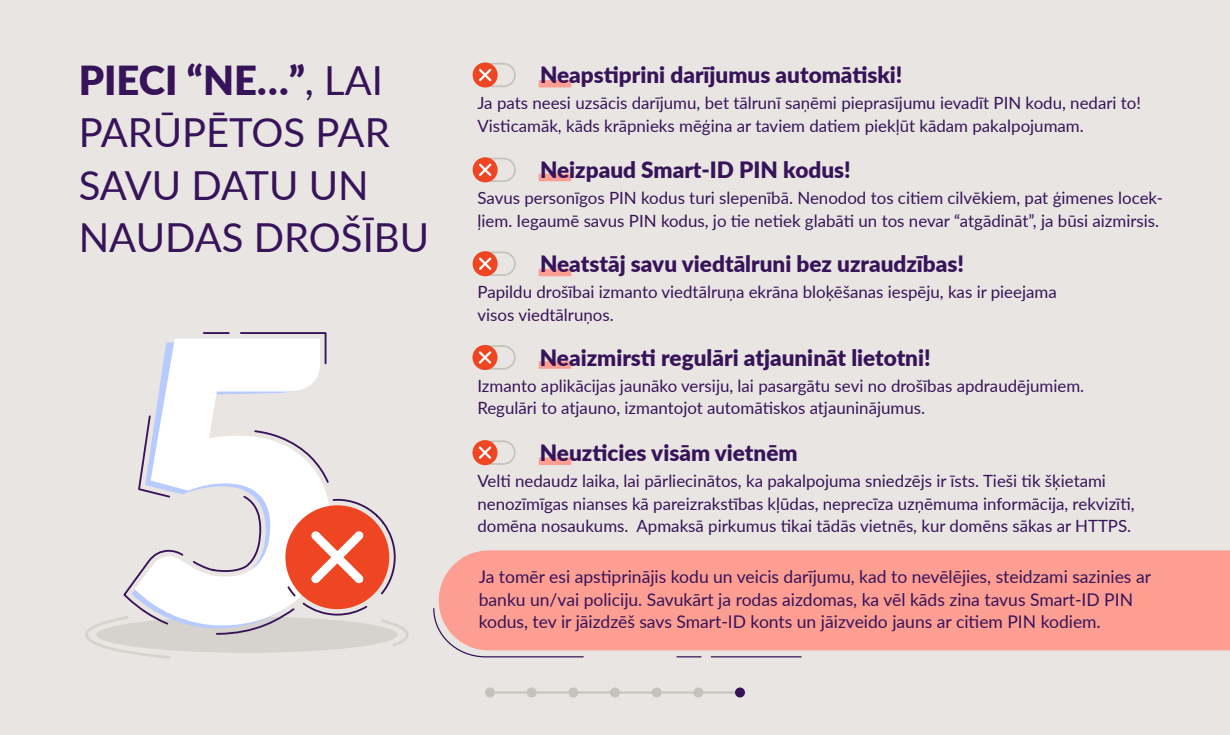
<style>
.page{position:relative;width:1230px;height:735px;background:#e9e5e2}
.page>*{position:absolute;margin:0;border:0;box-sizing:border-box;transform-origin:0 0}
.t1{font:40px/52.5px "Lato";color:#371459}
.t2{font:900 22.5px "Lato";color:#371459}
.t3{font:17.5px/22.5px "Lato";color:#371459}
.t4{font:16.88px/22.5px "Lato";color:#371459}
.s1{font-weight:900}
</style>
<div class="page">
<div style="left:439px;top:550px;width:791px;height:100px;background:#fc9e92"></div>
<svg style="left:433px;top:608px;width:151px;height:49px"></svg>
<svg style="left:676px;top:656px;width:26px;height:1px"></svg>
<hr style="left:711px;top:656px;width:91px;height:1px;background:#371459">
<div style="left:96px;top:617px;width:302px;height:36px;background:#d6d3ce;border-radius:50%"></div>
<svg style="left:85px;top:617px;width:88px;height:42px"></svg>
<svg style="left:379px;top:624px;width:30px;height:22px"></svg>
<div style="left:539px;top:458px;width:32px;height:7px;background:#fc9e92"></div>
<div style="left:539px;top:361px;width:32px;height:8px;background:#fc9e92"></div>
<div style="left:539px;top:269px;width:32px;height:7px;background:#fc9e92"></div>
<div style="left:539px;top:174px;width:32px;height:7px;background:#fc9e92"></div>
<div style="left:539px;top:80px;width:32px;height:8px;background:#fc9e92"></div>
<div style="left:473px;top:63px;width:43px;height:24px;background:#e9e5e2;border:2px solid #c4c2ba;border-radius:11px"></div>
<div style="left:474px;top:64px;width:23px;height:22px;background:#ee4523;border-radius:50%"></div>
<div style="left:473px;top:62px;width:25px;height:25px;border:2px solid #ee4523;border-radius:50%"></div>
<svg style="left:477px;top:67px;width:16px;height:16px"></svg>
<div style="left:473px;top:158px;width:43px;height:24px;background:#e9e5e2;border:2px solid #c4c2ba;border-radius:11px"></div>
<div style="left:474px;top:158px;width:23px;height:23px;background:#ee4523;border-radius:50%"></div>
<div style="left:473px;top:157px;width:25px;height:25px;border:2px solid #ee4523;border-radius:50%"></div>
<svg style="left:477px;top:162px;width:16px;height:16px"></svg>
<div style="left:473px;top:252px;width:43px;height:24px;background:#e9e5e2;border:2px solid #c4c2ba;border-radius:11px"></div>
<div style="left:474px;top:252px;width:23px;height:23px;background:#ee4523;border-radius:50%"></div>
<div style="left:473px;top:251px;width:25px;height:25px;border:2px solid #ee4523;border-radius:50%"></div>
<svg style="left:477px;top:255px;width:16px;height:17px"></svg>
<svg style="left:473px;top:345px;width:43px;height:25px"></svg>
<div style="left:474px;top:346px;width:22px;height:23px;background:#ee4523;border-radius:50%"></div>
<div style="left:472px;top:345px;width:25px;height:25px;border:2px solid #ee4523;border-radius:50%"></div>
<svg style="left:477px;top:349px;width:16px;height:17px"></svg>
<svg style="left:473px;top:440px;width:43px;height:25px"></svg>
<div style="left:474px;top:441px;width:22px;height:23px;background:#ee4523;border-radius:50%"></div>
<div style="left:472px;top:440px;width:25px;height:25px;border:2px solid #ee4523;border-radius:50%"></div>
<svg style="left:477px;top:444px;width:16px;height:17px"></svg>
<svg style="left:122px;top:332px;width:275px;height:304px"></svg>
<div style="left:285px;top:505px;width:104px;height:104px;background:#ee4523;border-radius:50%"></div>
<svg style="left:311px;top:531px;width:53px;height:52px"></svg>
<hr style="left:490px;top:691px;width:250px;height:3px;background:#c4c2ba">
<div style="left:485px;top:688px;width:10px;height:10px;background:#c4c2ba;border-radius:50%"></div>
<div style="left:527px;top:688px;width:10px;height:10px;background:#c4c2ba;border-radius:50%"></div>
<div style="left:568px;top:688px;width:10px;height:10px;background:#c4c2ba;border-radius:50%"></div>
<div style="left:610px;top:688px;width:10px;height:10px;background:#c4c2ba;border-radius:50%"></div>
<div style="left:652px;top:688px;width:10px;height:10px;background:#c4c2ba;border-radius:50%"></div>
<div style="left:693px;top:688px;width:10px;height:10px;background:#c4c2ba;border-radius:50%"></div>
<div style="left:735px;top:688px;width:10px;height:10px;background:#371459;border-radius:50%"></div>
<h1 class="t1" style="left:79px;top:52px;width:352px"><span class="s1">PIECI “NE…”</span>, LAI<br>PARŪPĒTOS PAR<br>SAVU DATU UN<br>NAUDAS DROŠĪBU</h1>
<h2 class="t2" style="left:540px;top:58px;width:364px">Neapstiprini darījumus automātiski!</h2>
<p class="t4" style="left:478px;top:91px;width:665px">Ja pats neesi uzsācis darījumu, bet tālrunī saņēmi pieprasījumu ievadīt PIN kodu, nedari to!<br>Visticamāk, kāds krāpnieks mēģina ar taviem datiem piekļūt kādam pakalpojumam.</p>
<h2 class="t2" style="left:540px;top:153px;width:312px">Neizpaud Smart-ID PIN kodus!</h2>
<p class="t4" style="left:478px;top:186px;width:687px">Savus personīgos PIN kodus turi slepenībā. Nenodod tos citiem cilvēkiem, pat ģimenes locek&shy;ļiem. Iegaumē savus PIN kodus, jo tie netiek glabāti un tos nevar “atgādināt”, ja būsi aizmirsis.</p>
<h2 class="t2" style="left:540px;top:247px;width:426px">Neatstāj savu viedtālruni bez uzraudzības!</h2>
<p class="t4" style="left:478px;top:280px;width:581px">Papildu drošībai izmanto viedtālruņa ekrāna bloķēšanas iespēju, kas ir pieejama visos viedtālruņos.</p>
<h2 class="t2" style="left:540px;top:340px;width:392px">Neaizmirsti regulāri atjaunināt lietotni!</h2>
<p class="t4" style="left:477px;top:374px;width:608px">Izmanto aplikācijas jaunāko versiju, lai pasargātu sevi no drošības apdraudējumiem.<br>Regulāri to atjauno, izmantojot automātiskos atjauninājumus.</p>
<h2 class="t2" style="left:540px;top:436px;width:259px">Neuzticies visām vietnēm</h2>
<p class="t4" style="left:477px;top:469px;width:659px">Velti nedaudz laika, lai pārliecinātos, ka pakalpojuma sniedzējs ir īsts. Tieši tik šķietami nenozīmīgas nianses kā pareizrakstības kļūdas, neprecīza uzņēmuma informācija, rekvizīti, domēna nosaukums. Apmaksā pirkumus tikai tādās vietnēs, kur domēns sākas ar HTTPS.</p>
<p class="t3" style="left:479px;top:565px;width:674px">Ja tomēr esi apstiprinājis kodu un veicis darījumu, kad to nevēlējies, steidzami sazinies ar banku un/vai policiju. Savukārt ja rodas aizdomas, ka vēl kāds zina tavus Smart-ID PIN kodus, tev ir jāizdzēš savs Smart-ID konts un jāizveido jauns ar citiem PIN kodiem.</p>
</div>
